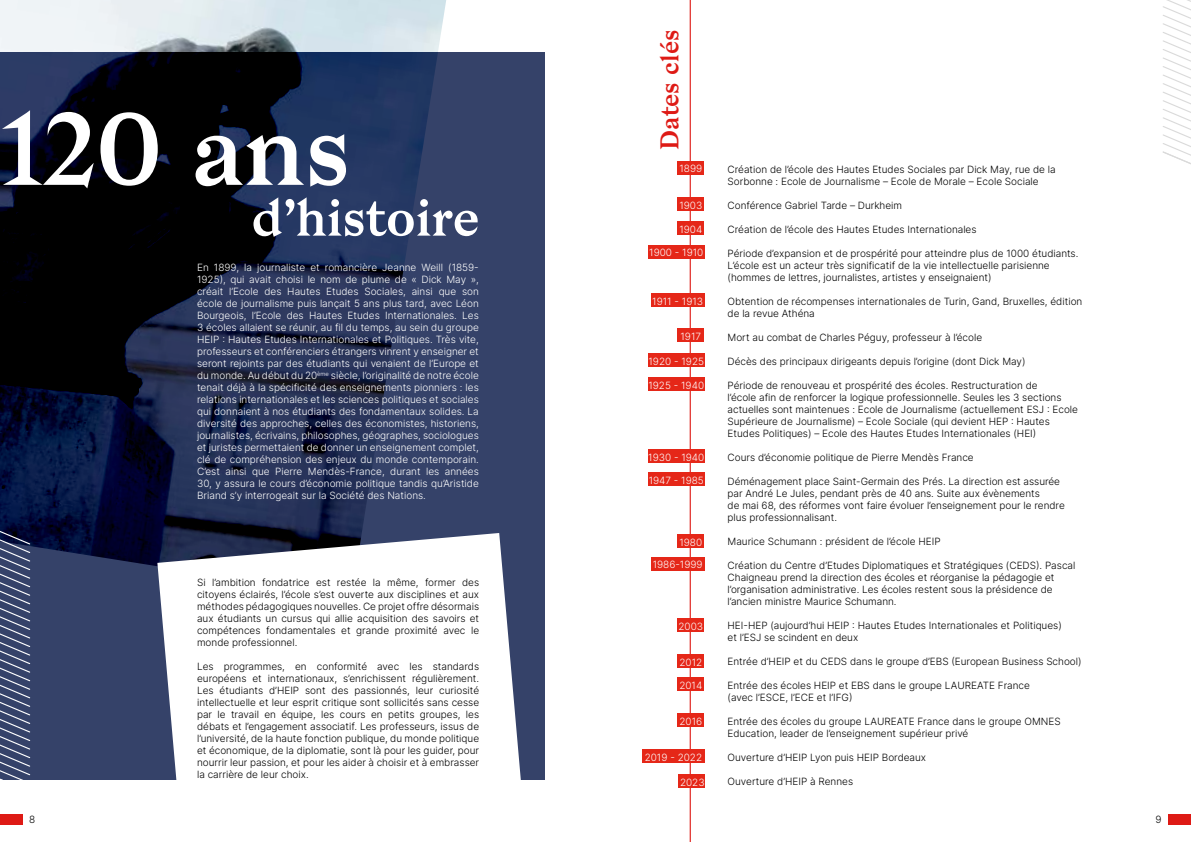
<style>
.page{position:relative;width:1191px;height:842px;background:#fff}
.page>*{position:absolute;margin:0;border:0;box-sizing:border-box;transform-origin:0 0}
.t1{font:99.5px "Bagnard";color:#fff}
.t2{font:51px "Bagnard";color:#fff}
.t3{font:25px "Bagnard";color:#de1a15}
.t4{font:300 10px/12px "Inter";color:#000}
.t5{font:300 10px/12px "Inter";color:#fff;text-align:justify}
</style>
<div class="page">
<div style="left:0;top:52px;width:544px;height:728px;background:#354269"></div>
<img style="left:0;top:0;width:446px;height:566px">
<div style="left:1168px;top:814px;width:23px;height:11px;background:#de1a15"></div>
<div style="left:0;top:814px;width:22px;height:11px;background:#de1a15"></div>
<hr style="left:689px;top:0;width:2px;height:842px;background:#de1a15">
<svg style="left:157px;top:533px;width:364px;height:247px;background:#e7e8ec"></svg>
<div style="left:677px;top:161px;width:27px;height:13px;background:#e52718"></div>
<div style="left:677px;top:534px;width:27px;height:14px;background:#e52718"></div>
<div style="left:677px;top:619px;width:27px;height:13px;background:#e52718"></div>
<div style="left:677px;top:654px;width:27px;height:13px;background:#e52718"></div>
<div style="left:677px;top:677px;width:27px;height:13px;background:#e52718"></div>
<div style="left:677px;top:713px;width:27px;height:14px;background:#e52718"></div>
<div style="left:677px;top:197px;width:27px;height:14px;background:#e52718"></div>
<div style="left:677px;top:329px;width:27px;height:13px;background:#e52718"></div>
<div style="left:677px;top:221px;width:27px;height:14px;background:#e52718"></div>
<div style="left:648px;top:245px;width:56px;height:13px;background:#e52718"></div>
<div style="left:651px;top:293px;width:53px;height:14px;background:#e52718"></div>
<div style="left:648px;top:353px;width:56px;height:14px;background:#e52718"></div>
<div style="left:648px;top:377px;width:56px;height:13px;background:#e52718"></div>
<div style="left:648px;top:449px;width:56px;height:13px;background:#e52718"></div>
<div style="left:648px;top:473px;width:56px;height:13px;background:#e52718"></div>
<div style="left:642px;top:749px;width:62px;height:14px;background:#e52718"></div>
<div style="left:677px;top:774px;width:27px;height:14px;background:#e52718"></div>
<div style="left:651px;top:557px;width:53px;height:13px;background:#e52718"></div>
<svg style="left:1163px;top:0;width:28px;height:165px"></svg>
<svg style="left:0;top:499px;width:31px;height:281px"></svg>
<h1 class="t1" style="left:0;top:88px;width:352px">120 ans</h1>
<h2 class="t2" style="left:251px;top:186px;width:229px">d’histoire</h2>
<p class="t5" style="left:197px;top:261px;width:283px">En 1899, la journaliste et romancière Jeanne Weill (1859- 1925), qui avait choisi le nom de plume de « Dick May », créait l’Ecole des Hautes Etudes Sociales, ainsi que son école de journalisme puis lançait 5 ans plus tard, avec Léon Bourgeois, l’Ecole des Hautes Etudes Internationales. Les 3 écoles allaient se réunir, au fil du temps, au sein du groupe HEIP : Hautes Etudes Internationales et Politiques. Très vite, professeurs et conférenciers étrangers vinrent y enseigner et seront rejoints par des étudiants qui venaient de l’Europe et du monde. Au début du 20<sup>ème</sup> siècle, l’originalité de notre école tenait déjà à la spécificité des enseignements pionniers : les relations internationales et les sciences politiques et sociales qui donnaient à nos étudiants des fondamentaux solides. La diversité des approches, celles des économistes, historiens, journalistes, écrivains, philosophes, géographes, sociologues et juristes permettaient de donner un enseignement complet, clé de compréhension des enjeux du monde contemporain.<br>C’est ainsi que Pierre Mendès-France, durant les années 30, y assura le cours d’économie politique tandis qu’Aristide Briand s’y interrogeait sur la Société des Nations.</p>
<p class="t4" style="left:197px;top:576px;width:284px;text-align:justify">Si l’ambition fondatrice est restée la même, former des citoyens éclairés, l’école s’est ouverte aux disciplines et aux méthodes pédagogiques nouvelles. Ce projet offre désormais aux étudiants un cursus qui allie acquisition des savoirs et compétences fondamentales et grande proximité avec le monde professionnel.</p>
<p class="t4" style="left:197px;top:660px;width:284px;text-align:justify">Les programmes, en conformité avec les standards européens et internationaux, s’enrichissent régulièrement.<br>Les étudiants d’HEIP sont des passionnés, leur curiosité intellectuelle et leur esprit critique sont sollicités sans cesse par le travail en équipe, les cours en petits groupes, les débats et l’engagement associatif. Les professeurs, issus de l’université, de la haute fonction publique, du monde politique et économique, de la diplomatie, sont là pour les guider, pour nourrir leur passion, et pour les aider à choisir et à embrasser la carrière de leur choix.</p>
<h3 class="t3" style="left:654px;top:150px;width:122px;rotate:-90deg">Dates clés</h3>
<p class="t5" style="left:679px;top:163px;width:24px">1899</p>
<p class="t5" style="left:679px;top:199px;width:24px">1903</p>
<p class="t5" style="left:679px;top:223px;width:24px">1904</p>
<p class="t5" style="left:649px;top:247px;width:56px">1900 - 1910</p>
<p class="t5" style="left:652px;top:295px;width:52px">1911 - 1913</p>
<p class="t5" style="left:680px;top:330px;width:22px">1917</p>
<p class="t5" style="left:648px;top:355px;width:57px">1920 - 1925</p>
<p class="t5" style="left:648px;top:379px;width:57px">1925 - 1940</p>
<p class="t5" style="left:648px;top:451px;width:58px">1930 - 1940</p>
<p class="t5" style="left:648px;top:474px;width:57px">1947 - 1985</p>
<p class="t5" style="left:679px;top:536px;width:24px">1980</p>
<p class="t5" style="left:652px;top:558px;width:52px">1986-1999</p>
<p class="t5" style="left:678px;top:620px;width:26px">2003</p>
<p class="t5" style="left:679px;top:656px;width:24px">2012</p>
<p class="t5" style="left:679px;top:679px;width:24px">2014</p>
<p class="t5" style="left:679px;top:715px;width:24px">2016</p>
<p class="t5" style="left:645px;top:751px;width:59px">2019 - 2022</p>
<p class="t5" style="left:680px;top:776px;width:26px">2023</p>
<p class="t4" style="left:727px;top:163px;width:329px">Création de l’école des Hautes Etudes Sociales par Dick May, rue de la<br>Sorbonne : Ecole de Journalisme – Ecole de Morale – Ecole Sociale</p>
<p class="t4" style="left:727px;top:199px;width:176px">Conférence Gabriel Tarde – Durkheim</p>
<p class="t4" style="left:727px;top:223px;width:250px">Création de l’école des Hautes Etudes Internationales</p>
<p class="t4" style="left:727px;top:247px;width:352px">Période d’expansion et de prospérité pour atteindre plus de 1000 étudiants.<br>L’école est un acteur très significatif de la vie intellectuelle parisienne (hommes de lettres, journalistes, artistes y enseignaient)</p>
<p class="t4" style="left:727px;top:295px;width:356px">Obtention de récompenses internationales de Turin, Gand, Bruxelles, édition de la revue Athéna</p>
<p class="t4" style="left:727px;top:331px;width:256px">Mort au combat de Charles Péguy, professeur à l’école</p>
<p class="t4" style="left:727px;top:355px;width:299px">Décès des principaux dirigeants depuis l’origine (dont Dick May)</p>
<p class="t4" style="left:727px;top:379px;width:352px">Période de renouveau et prospérité des écoles. Restructuration de<br>l’école afin de renforcer la logique professionnelle. Seules les 3 sections actuelles sont maintenues : Ecole de Journalisme (actuellement ESJ : Ecole Supérieure de Journalisme) – Ecole Sociale (qui devient HEP : Hautes Etudes Politiques) – Ecole des Hautes Etudes Internationales (HEI)</p>
<p class="t4" style="left:727px;top:451px;width:248px">Cours d’économie politique de Pierre Mendès France</p>
<p class="t4" style="left:727px;top:475px;width:339px">Déménagement place Saint-Germain des Prés. La direction est assurée par André Le Jules, pendant près de 40 ans. Suite aux évènements<br>de mai 68, des réformes vont faire évoluer l’enseignement pour le rendre plus professionnalisant.</p>
<p class="t4" style="left:727px;top:535px;width:215px">Maurice Schumann : président de l’école HEIP</p>
<p class="t4" style="left:727px;top:559px;width:349px">Création du Centre d’Etudes Diplomatiques et Stratégiques (CEDS). Pascal Chaigneau prend la direction des écoles et réorganise la pédagogie et l’organisation administrative. Les écoles restent sous la présidence de l’ancien ministre Maurice Schumann.</p>
<p class="t4" style="left:727px;top:619px;width:336px">HEI-HEP (aujourd’hui HEIP : Hautes Etudes Internationales et Politiques) et l’ESJ se scindent en deux</p>
<p class="t4" style="left:727px;top:655px;width:355px">Entrée d’HEIP et du CEDS dans le groupe d’EBS (European Business School)</p>
<p class="t4" style="left:727px;top:679px;width:304px">Entrée des écoles HEIP et EBS dans le groupe LAUREATE France (avec l’ESCE, l’ECE et l’IFG)</p>
<p class="t4" style="left:727px;top:715px;width:335px">Entrée des écoles du groupe LAUREATE France dans le groupe OMNES<br>Education, leader de l’enseignement supérieur privé</p>
<p class="t4" style="left:727px;top:751px;width:200px">Ouverture d’HEIP Lyon puis HEIP Bordeaux</p>
<p class="t4" style="left:727px;top:775px;width:127px">Ouverture d’HEIP à Rennes</p>
<p class="t4" style="left:29px;top:813px;width:8px">8</p>
<p class="t4" style="left:1155px;top:813px;width:8px">9</p>
</div>
